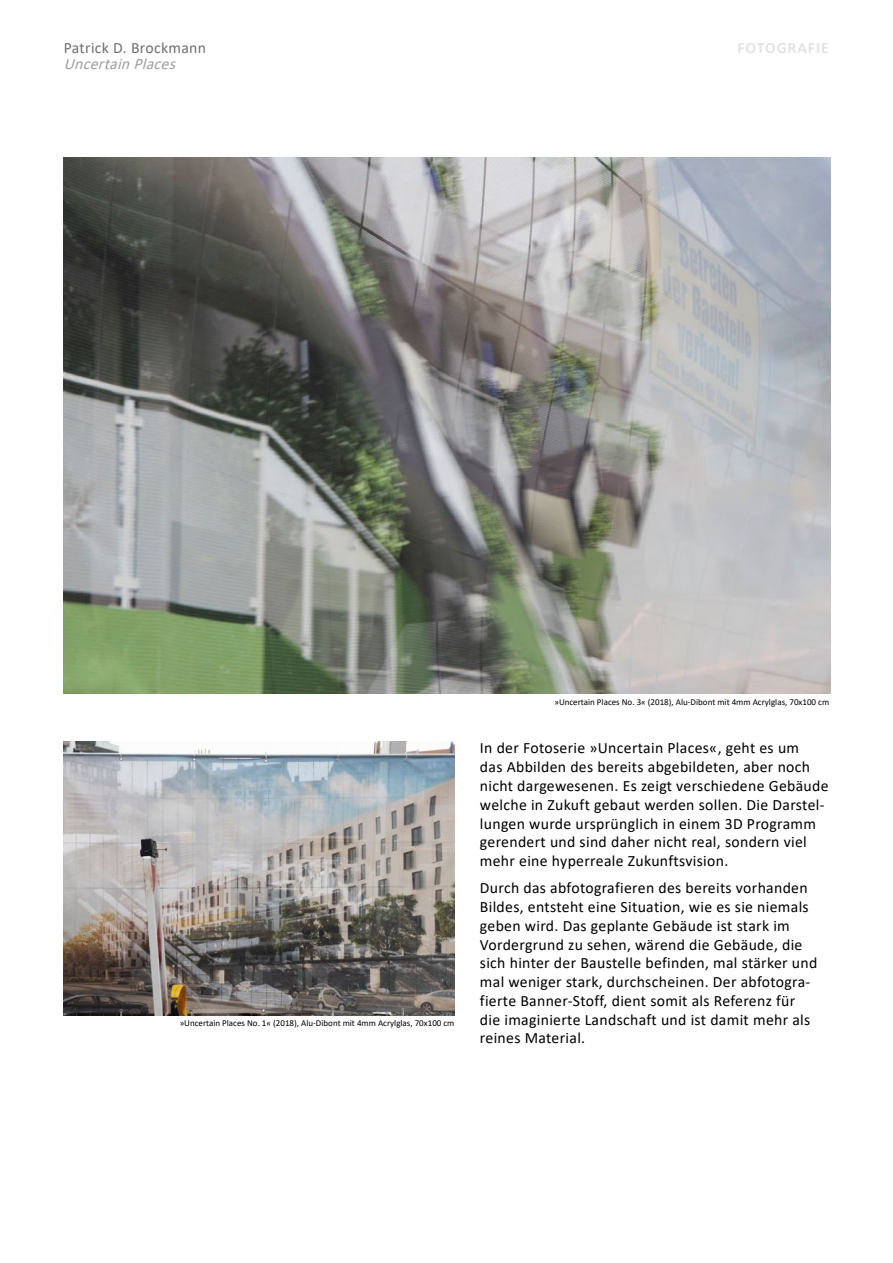
<style>
.page{position:relative;width:893px;height:1263px;background:#fff}
.page>*{position:absolute;margin:0;border:0;box-sizing:border-box;transform-origin:0 0}
.Copy{font:15.75px/18.8px "Calibri";letter-spacing:.02em;color:#000}
.t1{font:15.75px "Calibri";letter-spacing:.02em;color:#706f6f}
.Titel_kursiv__oben{font:italic 15.75px "Calibri";color:#9d9d9c}
.t2{font:700 15.75px "Calibri";letter-spacing:.06em;color:#e3e3e3}
.Bilduntertitel{font:9px "Calibri";color:#000}
</style>
<div class="page">
<img style="left:64px;top:157px;width:766px;height:537px">
<img style="left:64px;top:742px;width:390px;height:273px">
<p class="t1" style="left:64px;top:37px;width:144px">Patrick D. Brockmann</p>
<p class="t2" style="left:737px;top:37px;width:93px">FOTOGRAFIE</p>
<p class="Titel_kursiv__oben" style="left:64px;top:53px;width:118px">UncertainPlaces</p>
<p class="Bilduntertitel" style="left:180px;top:1017px;width:276px">»Uncertain Places No. 1« (2018), Alu-Dibont mit 4mm Acrylglas, 70x100 cm</p>
<p class="Bilduntertitel" style="left:554px;top:695px;width:276px">»Uncertain Places No. 3« (2018), Alu-Dibont mit 4mm Acrylglas, 70x100 cm</p>
<p class="Copy" style="left:480px;top:738px;width:350px">In der Fotoserie »Uncertain Places«, geht es um<br>das Abbilden des bereits abgebildeten, aber noch nicht dargewesenen. Es zeigt verschiedene Gebäude welche in Zukuft gebaut werden sollen. Die Darstel&shy;lungen wurde ursprünglich in einem 3D Programm gerendert und sind daher nicht real, sondern viel mehr eine hyperreale Zukunftsvision.</p>
<p class="Copy" style="left:480px;top:878px;width:339px">Durch das abfotografieren des bereits vorhanden Bildes, entsteht eine Situation, wie es sie niemals geben wird. Das geplante Gebäude ist stark im Vordergrund zu sehen, wärend die Gebäude, die sich hinter der Baustelle befinden, mal stärker und mal weniger stark, durchscheinen. Der abfotogra&shy;fierte Banner-Stoff, dient somit als Referenz für die imaginierte Landschaft und ist damit mehr als reines Material.</p>
</div>
